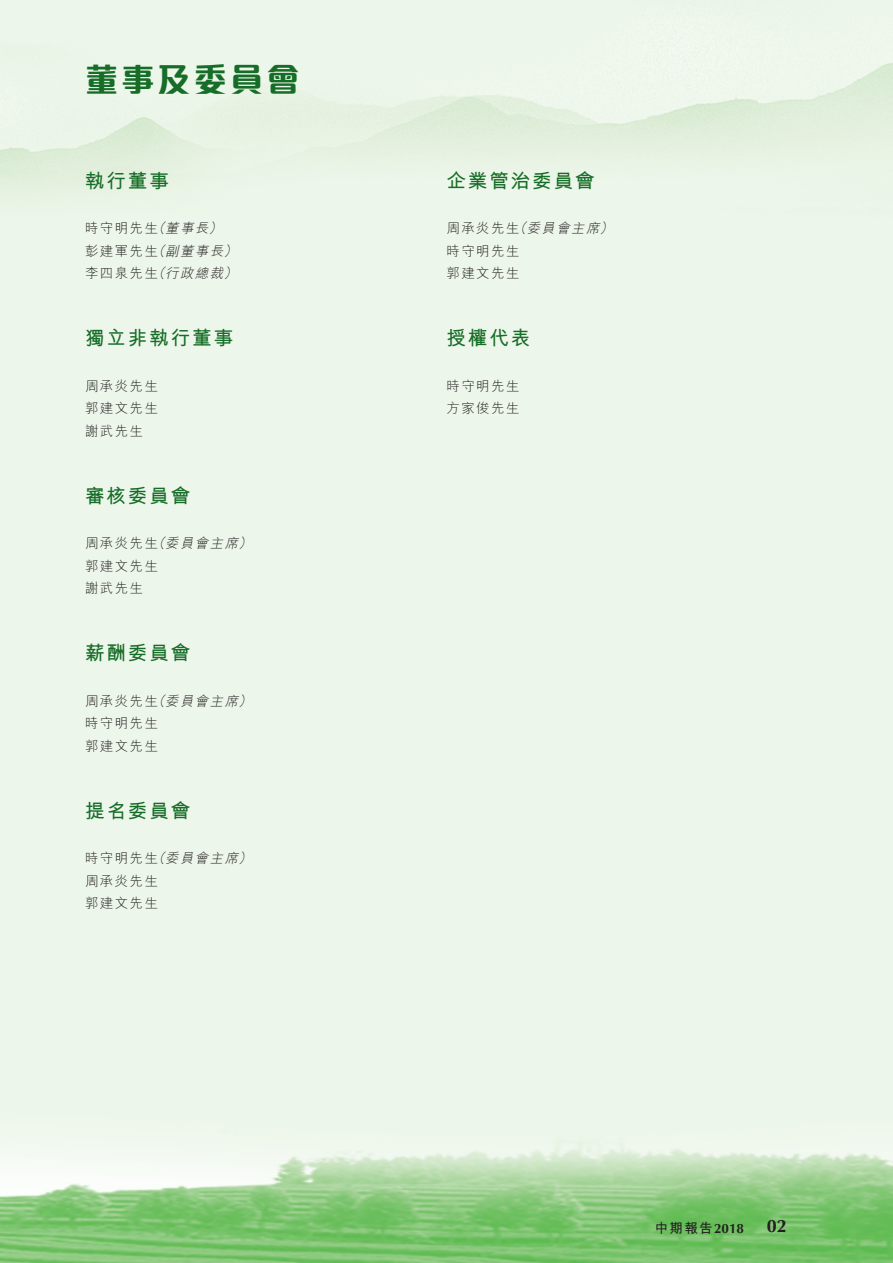
<style>
.page{position:relative;width:893px;height:1263px;background:#fff}
.page>*{position:absolute;margin:0;border:0;box-sizing:border-box;transform-origin:0 0}
.t1{font:800 33px "M Elle HK";letter-spacing:.1em;color:#166d27}
.t2{font:700 19.5px "M Hei HK";letter-spacing:.1em;color:#166d27}
.t3{font:700 18px "Optima LT Std";color:#231f20}
.t4{font:300 13.5px/22.5px "M Hei HK";letter-spacing:.1em;color:#231f20;text-align:justify}
.t5{font:italic 300 13.5px "M Hei HK";color:#231f20}
.t6{font:700 13.5px "M Hei HK";color:#231f20}
.s1{font-family:"Optima LT Std"}
</style>
<div class="page">
<img style="left:0;top:0;width:893px;height:1263px">
<h1 class="t1" style="left:85px;top:63px;width:216px">董事及委員會</h1>
<h2 class="t2" style="left:85px;top:166px;width:85px">執行董事</h2>
<p class="t5" style="left:152px;top:221px;width:18px">（</p>
<p class="t5" style="left:208px;top:221px;width:18px">(</p>
<p class="t4" style="left:85px;top:217px;width:74px">時守明先生</p>
<p class="t5" style="left:165px;top:221px;width:48px">董事長</p>
<p class="t5" style="left:152px;top:244px;width:18px">（</p>
<p class="t5" style="left:223px;top:244px;width:18px">(</p>
<p class="t4" style="left:85px;top:239px;width:74px">彭建軍先生</p>
<p class="t5" style="left:165px;top:244px;width:62px">副董事長</p>
<p class="t5" style="left:152px;top:266px;width:18px">（</p>
<p class="t5" style="left:223px;top:266px;width:18px">(</p>
<p class="t4" style="left:85px;top:262px;width:74px">李四泉先生</p>
<p class="t5" style="left:165px;top:266px;width:62px">行政總裁</p>
<h2 class="t2" style="left:85px;top:324px;width:150px">獨立非執行董事</h2>
<p class="t4" style="left:85px;top:374px;width:74px">周承炎先生郭建文先生謝武先生</p>
<h2 class="t2" style="left:85px;top:481px;width:107px">審核委員會</h2>
<p class="t5" style="left:152px;top:536px;width:18px">（</p>
<p class="t5" style="left:238px;top:536px;width:18px">(</p>
<p class="t4" style="left:85px;top:532px;width:74px">周承炎先生郭建文先生謝武先生</p>
<p class="t5" style="left:165px;top:536px;width:77px">委員會主席</p>
<h2 class="t2" style="left:85px;top:639px;width:107px">薪酬委員會</h2>
<p class="t5" style="left:152px;top:694px;width:18px">（</p>
<p class="t5" style="left:238px;top:694px;width:18px">(</p>
<p class="t4" style="left:85px;top:689px;width:74px">周承炎先生時守明先生郭建文先生</p>
<p class="t5" style="left:165px;top:694px;width:77px">委員會主席</p>
<h2 class="t2" style="left:85px;top:796px;width:107px">提名委員會</h2>
<p class="t5" style="left:152px;top:851px;width:18px">（</p>
<p class="t5" style="left:238px;top:851px;width:18px">(</p>
<p class="t5" style="left:165px;top:851px;width:77px">委員會主席</p>
<p class="t4" style="left:85px;top:847px;width:74px">時守明先生周承炎先生郭建文先生</p>
<h2 class="t2" style="left:446px;top:166px;width:150px">企業管治委員會</h2>
<p class="t5" style="left:513px;top:221px;width:18px">（</p>
<p class="t5" style="left:600px;top:221px;width:18px">(</p>
<p class="t4" style="left:446px;top:217px;width:74px">周承炎先生時守明先生郭建文先生</p>
<p class="t5" style="left:527px;top:221px;width:77px">委員會主席</p>
<h2 class="t2" style="left:446px;top:324px;width:85px">授權代表</h2>
<p class="t4" style="left:446px;top:374px;width:74px">時守明先生方家俊先生</p>
<p class="t6" style="left:655px;top:1218px;width:91px">中期報告<span class="s1">2018</span></p>
<h3 class="t3" style="left:767px;top:1215px;width:22px">02</h3>
</div>
